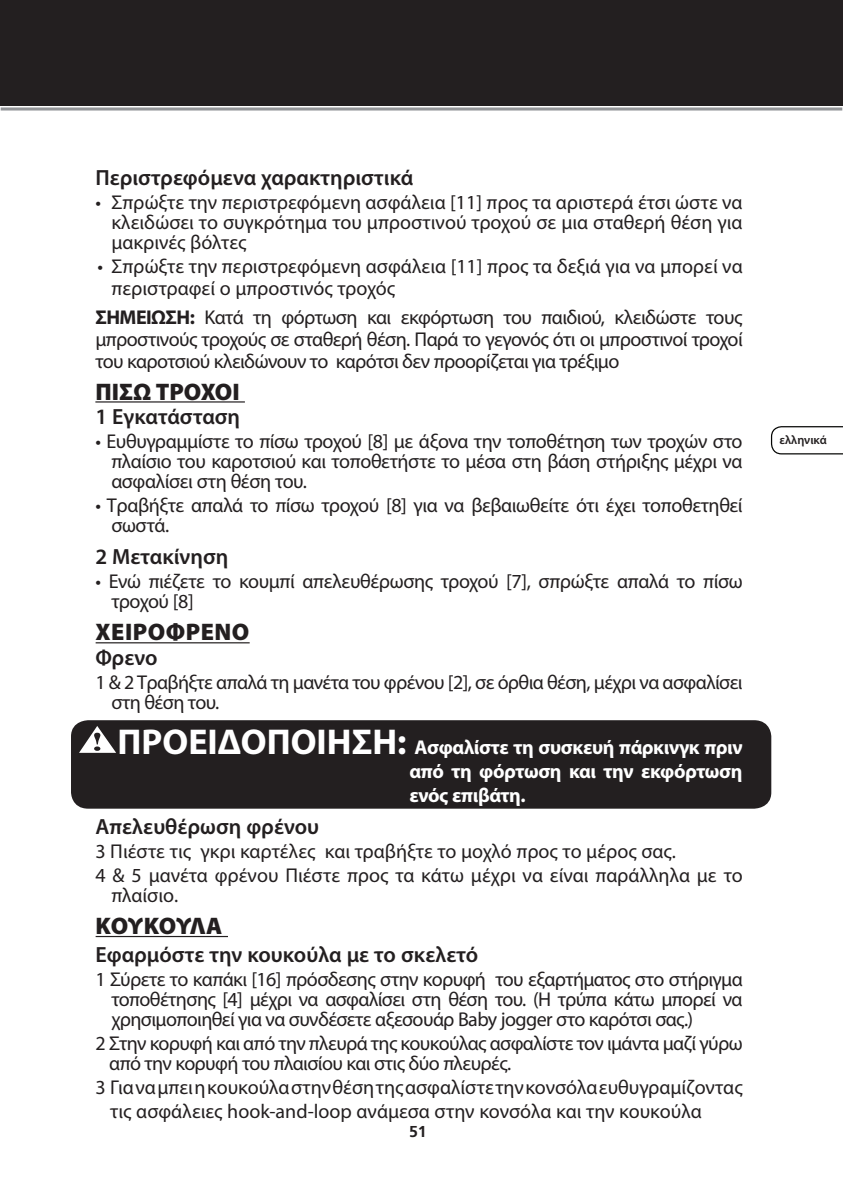
<style>
.page{position:relative;width:843px;height:1196px;background:#fff}
.page>*{position:absolute;margin:0;border:0;box-sizing:border-box;transform-origin:0 0}
.t1{font:700 36px "Myriad Pro";color:#fff}
.t2{font:900 24px "Myriad Pro";letter-spacing:.02em;color:#231f20}
.t3{font:600 22px "Myriad Pro";color:#231f20}
.t4{font:20px/20px "Myriad Pro";letter-spacing:-.02em;color:#231f20;text-align:justify}
.t5{font:20px/24px "Myriad Pro";color:#231f20}
.t6{font:700 20px/24px "Myriad Pro";letter-spacing:-.02em;color:#fff;text-align:justify}
.t7{font:700 15.8px "Frutiger";color:#231f20}
.t8{font:600 12.4px "Myriad Pro";color:#231f20}
.s1{font-weight:700}
.s2{font-size:36px}
</style>
<div class="page">
<hr style="left:1px;top:107px;width:841px;height:3px;background:#939598">
<div style="left:0;top:0;width:842px;height:105px;background:#231f20"></div>
<svg style="left:770px;top:426px;width:72px;height:28px"></svg>
<div style="left:71px;top:720px;width:700px;height:88px;background:#231f20;border-radius:17px"></div>
<svg style="left:79px;top:726px;width:37px;height:26px"></svg>
<hr style="left:95px;top:401px;width:150px;height:1px;background:#231f20">
<hr style="left:96px;top:642px;width:154px;height:1px;background:#231f20">
<hr style="left:96px;top:935px;width:132px;height:2px;background:#231f20">
<p class="t3" style="left:95px;top:164px;width:319px">Περιστρεφόμενα χαρακτηριστικά</p>
<p class="t4" style="left:111px;top:192px;width:632px;text-indent:-16px">• Σπρώξτε την περιστρεφόμενη ασφάλεια [11] προς τα αριστερά έτσι ώστε να κλειδώσει το συγκρότημα του μπροστινού τροχού σε μια σταθερή θέση για μακρινές βόλτες</p>
<p class="t5" style="left:111px;top:255px;width:632px;line-height:22px;text-indent:-14px">• Σπρώξτε την περιστρεφόμενη ασφάλεια [11] προς τα δεξιά για να μπορεί να περιστραφεί ο μπροστινός τροχός</p>
<p class="t4" style="left:95px;top:305px;width:648px;line-height:22px"><span class="s1">ΣΗ ΜΕΙΩΣΗ :</span> Κατά τη φόρτωση και εκφόρτωση του παιδιού, κλειδώστε τους μπροστινούς τροχούς σε σταθερή θέση. Παρά το γεγονός ότι οι μπροστινοί τροχοί του καροτσιού κλειδώνουν το καρότσι δεν προορίζεται για τρέξιμο</p>
<p class="t2" style="left:95px;top:378px;width:132px">ΠΙΣΩ ΤΡΟΧΟΙ</p>
<p class="t3" style="left:95px;top:403px;width:146px">1 Εγκατάσταση</p>
<p class="t4" style="left:111px;top:431px;width:632px;text-indent:-16px">• Ευθυγραμμίστε το πίσω τροχού [8] με άξονα την τοποθέτηση των τροχών στο πλαίσιο του καροτσιού και τοποθετήστε το μέσα στη βάση στήριξης μέχρι να ασφαλίσει στη θέση του.</p>
<p class="t4" style="left:111px;top:495px;width:632px;text-indent:-16px">• Τραβήξτε απαλά το πίσω τροχού [8] για να βεβαιωθείτε ότι έχει τοποθετηθεί σωστά.</p>
<p class="t3" style="left:95px;top:543px;width:134px">2 Μετακίνηση</p>
<p class="t4" style="left:111px;top:571px;width:632px;text-indent:-16px">• Ενώ πιέζετε το κουμπί απελευθέρωσης τροχού [7], σπρώξτε απαλά το πίσω τροχού [8]</p>
<p class="t2" style="left:96px;top:618px;width:155px">Χειρόφρενο</p>
<p class="t3" style="left:95px;top:643px;width:64px">Φρενο</p>
<p class="t4" style="left:111px;top:672px;width:632px;text-indent:-16px">1 &amp; 2 Τραβήξτε απαλά τη μανέτα του φρένου [2], σε όρθια θέση, μέχρι να ασφαλίσει στη θέση του.</p>
<h1 class="t1" style="left:118px;top:718px;width:219px">ΠΡΟΕΙΔΟΠΟΙΗΣΗ</h1>
<p class="t6" style="left:409px;top:734px;width:335px;text-indent:-12px"><span class="s2">:</span> Ασφαλίστε τη συσκευή πάρκινγκ πριν από τη φόρτωση και την εκφόρτωση ενός επιβάτη.</p>
<p class="t3" style="left:95px;top:812px;width:225px">Απελευθέρωση φρένου</p>
<p class="t5" style="left:95px;top:838px;width:648px">3 Πιέστε τις γκρι καρτέλες και τραβήξτε το μοχλό προς το μέρος σας.<br>4 &amp; 5 μανέτα φρένου Πιέστε προς τα κάτω μέχρι να είναι παράλληλα με το</p>
<p class="t5" style="left:111px;top:882px;width:68px">πλαίσιο.</p>
<p class="t2" style="left:96px;top:912px;width:128px">Κουκούλα</p>
<p class="t3" style="left:95px;top:940px;width:384px">Εφαρμόστε την κουκούλα με το σκελετό</p>
<p class="t4" style="left:111px;top:969px;width:632px;text-indent:-16px">1 Σύρετε το καπάκι [16] πρόσδεσης στην κορυφή του εξαρτήματος στο στήριγμα τοποθέτησης [4] μέχρι να ασφαλίσει στη θέση του. (Η τρύπα κάτω μπορεί να χρησιμοποιηθεί για να συνδέσετε αξεσουάρ Baby jogger στο καρότσι σας.)</p>
<p class="t4" style="left:109px;top:1033px;width:635px;text-indent:-14px">2 Στην κορυφή και από την πλευρά της κουκούλας ασφαλίστε τον ιμάντα μαζί γύρω από την κορυφή του πλαισίου και στις δύο πλευρές.</p>
<p class="t5" style="left:110px;top:1075px;width:633px;text-indent:-15px">3 Για να μπει η κουκούλα στην θέση της ασφαλίστε την κονσόλα ευθυγραμίζοντας τις ασφάλειες hook-and-loop ανάμεσα στην κονσόλα και την κουκούλα</p>
<p class="t7" style="left:409px;top:1122px;width:19px">51</p>
<p class="t8" style="left:779px;top:431px;width:49px">ελληνικά</p>
</div>
